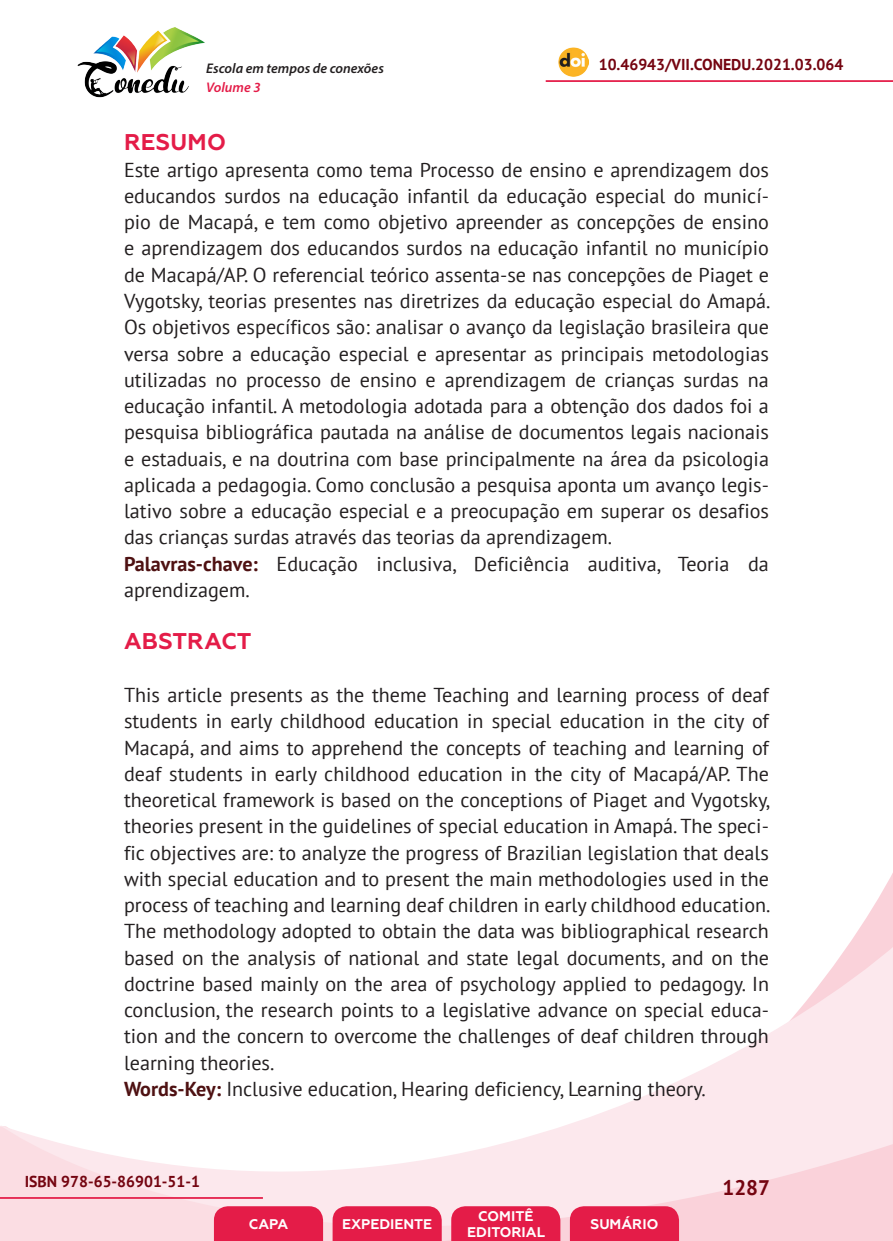
<style>
.page{position:relative;width:893px;height:1241px;background:#fff}
.page>*{position:absolute;margin:0;border:0;box-sizing:border-box;transform-origin:0 0}
._9_SUBTÍTULO_1{font:700 22.75px "Geometria";letter-spacing:.005em;color:#e41c48}
._3_RESUMO{font:700 22.75px "Geometria";letter-spacing:.015em;color:#e41c48}
.t1{font:700 21px "PT Sans";color:#740410}
._4_CORPO_RESUMO{font:20.12px/26.2px "PT Sans";color:#231f20;text-align:justify}
._5_PALAVRAS_CHAVE{font:20.12px/26.2px "PT Sans";color:#231f20}
.t2{font:700 15.75px "PT Sans";color:#740410}
.t3{font:700 14px/16.8px "Geometria";color:#fff;text-align:center}
.t4{font:italic 600 14px "Myriad Pro";color:#231f20}
.t5{font:italic 600 14px "Myriad Pro";color:#e41c48}
.s1{font-weight:700;color:#4e1112}
</style>
<div class="page">
<svg style="left:848px;top:873px;width:45px;height:73px"></svg>
<svg style="left:0;top:946px;width:893px;height:294px"></svg>
<hr style="left:0;top:1196px;width:263px;height:2px;background:#e41c48">
<hr style="left:546px;top:80px;width:347px;height:2px;background:#e41c48">
<img style="left:559px;top:47px;width:30px;height:30px">
<img style="left:77px;top:27px;width:128px;height:71px">
<svg style="left:214px;top:1205px;width:109px;height:35px;background:#e52751"></svg>
<svg style="left:333px;top:1205px;width:109px;height:35px;background:#e52751"></svg>
<svg style="left:451px;top:1205px;width:109px;height:35px;background:#e52751"></svg>
<svg style="left:570px;top:1205px;width:109px;height:35px;background:#e52650"></svg>
<p class="t4" style="left:206px;top:59px;width:179px">Escola em tempos de conexões</p>
<p class="t2" style="left:599px;top:54px;width:246px">10.46943/VII.CONEDU.2021.03.064</p>
<p class="t5" style="left:206px;top:78px;width:56px">Volume 3</p>
<p class="_3_RESUMO" style="left:124px;top:129px;width:103px">RESUMO</p>
<p class="_4_CORPO_RESUMO" style="left:124px;top:156px;width:648px">Este artigo apresenta como tema Processo de ensino e aprendizagem dos educandos surdos na educação infantil da educação especial do municí&shy;pio de Macapá, e tem como objetivo apreender as concepções de ensino e aprendizagem dos educandos surdos na educação infantil no município de Macapá/AP. O referencial teórico assenta-se nas concepções de Piaget e Vygotsky, teorias presentes nas diretrizes da educação especial do Amapá.<br>Os objetivos específicos são: analisar o avanço da legislação brasileira que versa sobre a educação especial e apresentar as principais metodologias utilizadas no processo de ensino e aprendizagem de crianças surdas na educação infantil. A metodologia adotada para a obtenção dos dados foi a pesquisa bibliográfica pautada na análise de documentos legais nacionais e estaduais, e na doutrina com base principalmente na área da psicologia aplicada a pedagogia. Como conclusão a pesquisa aponta um avanço legis&shy;lativo sobre a educação especial e a preocupação em superar os desafios das crianças surdas através das teorias da aprendizagem.</p>
<p class="_5_PALAVRAS_CHAVE" style="left:124px;top:550px;width:646px"><span class="s1">Palavras-chave:</span> Educação inclusiva, Deficiência auditiva, Teoria da aprendizagem.</p>
<p class="_9_SUBTÍTULO_1" style="left:124px;top:628px;width:129px">ABSTRACT</p>
<p class="_4_CORPO_RESUMO" style="left:124px;top:681px;width:648px">This article presents as the theme Teaching and learning process of deaf students in early childhood education in special education in the city of Macapá, and aims to apprehend the concepts of teaching and learning of deaf students in early childhood education in the city of Macapá/AP. The theoretical framework is based on the conceptions of Piaget and Vygotsky, theories present in the guidelines of special education in Amapá. The speci&shy;fic objectives are: to analyze the progress of Brazilian legislation that deals with special education and to present the main methodologies used in the process of teaching and learning deaf children in early childhood education.<br>The methodology adopted to obtain the data was bibliographical research based on the analysis of national and state legal documents, and on the doctrine based mainly on the area of psychology applied to pedagogy. In conclusion, the research points to a legislative advance on special educa&shy;tion and the concern to overcome the challenges of deaf children through learning theories.</p>
<p class="_5_PALAVRAS_CHAVE" style="left:124px;top:1075px;width:583px"><span class="s1">Words-Key:</span> Inclusive education, Hearing deficiency, Learning theory.</p>
<p class="t2" style="left:25px;top:1170px;width:177px">ISBN 978-65-86901-51-1</p>
<p class="t3" style="left:249px;top:1215px;width:41px">CAPA</p>
<p class="t3" style="left:342px;top:1215px;width:92px">EXPEDIENTE</p>
<p class="t3" style="left:467px;top:1207px;width:79px">COMITÊ<br>EDITORIAL</p>
<p class="t3" style="left:590px;top:1215px;width:69px">SUMÁRIO</p>
<p class="t1" style="left:722px;top:1173px;width:49px">1287</p>
</div>
